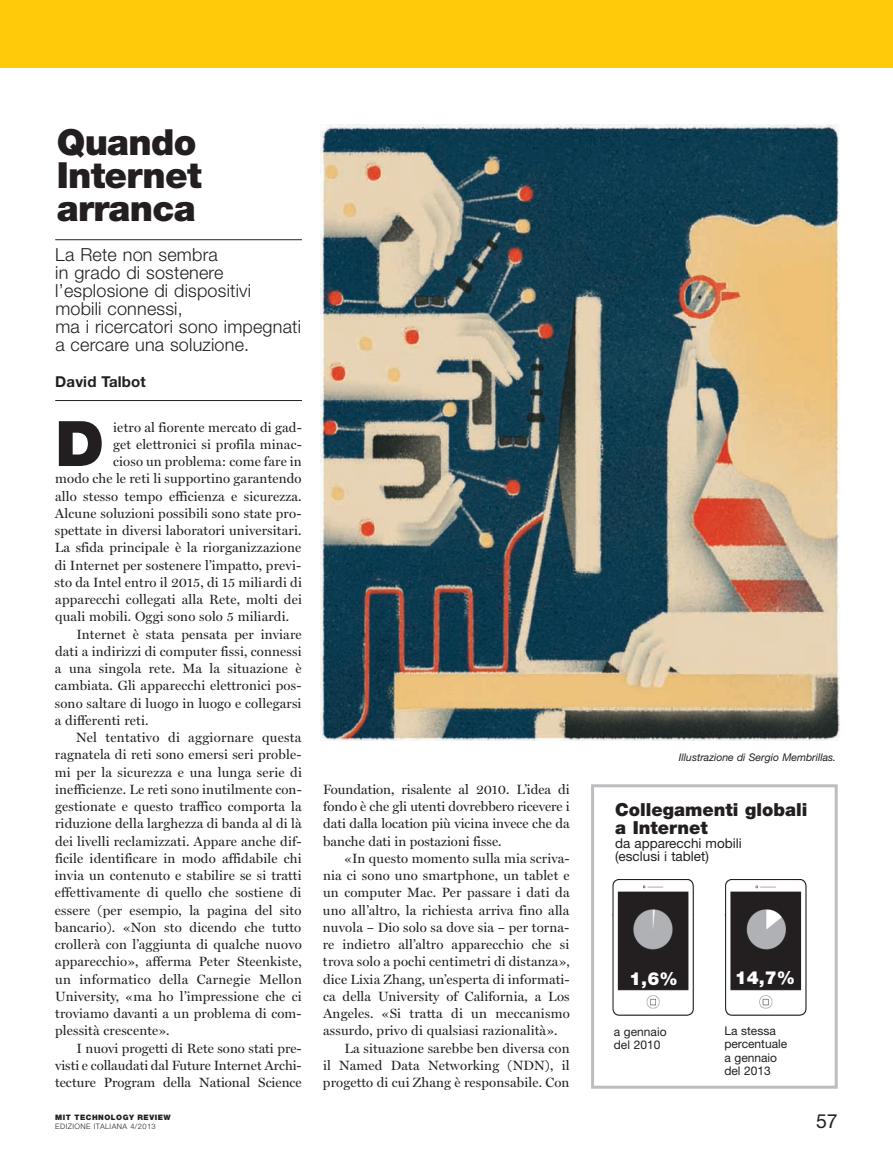
<style>
.page{position:relative;width:893px;height:1161px;background:#fff}
.page>*{position:absolute;margin:0;border:0;box-sizing:border-box;transform-origin:0 0}
.t1{font:900 62.7px "Helvetica Neue LT Std";color:#231f20}
.t2{font:900 36px/33px "Helvetica Neue LT Std";letter-spacing:-.02em;color:#231f20}
.t3{font:19.5px "Helvetica Neue LT Std";color:#231f20}
.t4{font:300 18px/18px "Helvetica Neue LT Std";letter-spacing:.01em;color:#231f20}
.t5{font:900 18px/18px "Helvetica Neue LT Std";color:#231f20}
.t6{font:900 18px "Helvetica Neue LT Std";color:#fff}
.t7{font:700 15px "Helvetica Neue LT Std";letter-spacing:.01em;color:#231f20}
.t8{font:13.5px/17.2px "Miller Display";letter-spacing:.01em;color:#231f20;text-align:justify}
.t9{font:13.5px/13.5px "Helvetica Neue LT Std";color:#231f20}
.t10{font:12px/13.5px "Helvetica Neue LT Std";color:#231f20}
.t11{font:italic 10.5px "Helvetica Neue LT Std";color:#231f20}
.t12{font:300 7.5px "Helvetica Neue LT Std";letter-spacing:.055em;color:#231f20}
.t13{font:900 7.5px "Helvetica Neue LT Std";letter-spacing:.065em;color:#231f20}
</style>
<div class="page">
<div style="left:0;top:0;width:893px;height:68px;background:#feca0a"></div>
<hr style="left:55px;top:239px;width:247px;height:1px;background:#231f20">
<hr style="left:55px;top:400px;width:247px;height:1px;background:#231f20">
<img style="left:320px;top:125px;width:519px;height:615px">
<img style="left:612px;top:880px;width:195px;height:135px">
<div style="left:591px;top:784px;width:247px;height:305px;border:3px solid #bcbdc0"></div>
<h2 class="t2" style="left:57px;top:128px;width:146px">Quando<br>Internet arranca</h2>
<h3 class="t4" style="left:55px;top:248px;width:247px">La Rete non sembra<br>in grado di sostenere l’esplosione di dispositivi mobili connessi,<br>ma i ricercatori sono impegnati a cercare una soluzione.</h3>
<p class="t7" style="left:55px;top:377px;width:92px">David Talbot</p>
<h1 class="t1" style="left:55px;top:421px;width:50px">D</h1>
<p class="t8" style="left:113px;top:418px;width:190px">ietro al fiorente mercato di gad-</p>
<p class="t8" style="left:113px;top:435px;width:190px">get elettronici si profila minac-</p>
<p class="t8" style="left:113px;top:453px;width:190px">cioso un problema: come fare in</p>
<p class="t8" style="left:55px;top:470px;width:248px">modo che le reti li supportino garantendo</p>
<p class="t8" style="left:55px;top:487px;width:248px">allo stesso tempo efficienza e sicurezza.</p>
<p class="t8" style="left:55px;top:504px;width:248px">Alcune soluzioni possibili sono state pro-</p>
<p class="t8" style="left:55px;top:522px;width:248px">spettate in diversi laboratori universitari.</p>
<p class="t8" style="left:55px;top:539px;width:248px">La sfida principale è la riorganizzazione</p>
<p class="t8" style="left:55px;top:556px;width:248px">di Internet per sostenere l’impatto, previ-</p>
<p class="t8" style="left:55px;top:573px;width:249px">sto da Intel entro il 2015, di 15 miliardi di</p>
<p class="t8" style="left:55px;top:591px;width:248px">apparecchi collegati alla Rete, molti dei</p>
<p class="t8" style="left:55px;top:608px;width:235px">quali mobili. Oggi sono solo 5 miliardi.</p>
<p class="t8" style="left:76px;top:625px;width:227px">Internet è stata pensata per inviare</p>
<p class="t8" style="left:55px;top:642px;width:248px">dati a indirizzi di computer fissi, connessi</p>
<p class="t8" style="left:55px;top:660px;width:248px">a una singola rete. Ma la situazione è</p>
<p class="t8" style="left:55px;top:677px;width:248px">cambiata. Gli apparecchi elettronici pos-</p>
<p class="t8" style="left:55px;top:694px;width:248px">sono saltare di luogo in luogo e collegarsi</p>
<p class="t8" style="left:55px;top:711px;width:95px">a differenti reti.</p>
<p class="t8" style="left:76px;top:729px;width:227px">Nel tentativo di aggiornare questa</p>
<p class="t8" style="left:55px;top:746px;width:248px">ragnatela di reti sono emersi seri proble-</p>
<p class="t8" style="left:55px;top:763px;width:249px">mi per la sicurezza e una lunga serie di</p>
<p class="t8" style="left:55px;top:780px;width:248px">inefficienze. Le reti sono inutilmente con-</p>
<p class="t8" style="left:55px;top:798px;width:248px">gestionate e questo traffico comporta la</p>
<p class="t8" style="left:55px;top:815px;width:248px">riduzione della larghezza di banda al di là</p>
<p class="t8" style="left:55px;top:832px;width:248px">dei livelli reclamizzati. Appare anche dif-</p>
<p class="t8" style="left:55px;top:849px;width:248px">ficile identificare in modo affidabile chi</p>
<p class="t8" style="left:55px;top:867px;width:248px">invia un contenuto e stabilire se si tratti</p>
<p class="t8" style="left:55px;top:884px;width:248px">effettivamente di quello che sostiene di</p>
<p class="t8" style="left:55px;top:901px;width:248px">essere (per esempio, la pagina del sito</p>
<p class="t8" style="left:55px;top:918px;width:248px">bancario). «Non sto dicendo che tutto</p>
<p class="t8" style="left:55px;top:936px;width:249px">crollerà con l’aggiunta di qualche nuovo</p>
<p class="t8" style="left:55px;top:953px;width:248px">apparecchio», afferma Peter Steenkiste,</p>
<p class="t8" style="left:55px;top:970px;width:248px">un informatico della Carnegie Mellon</p>
<p class="t8" style="left:55px;top:987px;width:248px">University, «ma ho l’impressione che ci</p>
<p class="t8" style="left:55px;top:1005px;width:248px">troviamo davanti a un problema di com-</p>
<p class="t8" style="left:55px;top:1022px;width:116px">plessità crescente».</p>
<p class="t8" style="left:76px;top:1039px;width:227px">I nuovi progetti di Rete sono stati pre-</p>
<p class="t8" style="left:55px;top:1056px;width:248px">visti e collaudati dal Future Internet Archi-</p>
<p class="t8" style="left:55px;top:1074px;width:248px">tecture Program della National Science</p>
<p class="t8" style="left:323px;top:780px;width:248px">Foundation, risalente al 2010. L’idea di fondo è che gli utenti dovrebbero ricevere i dati dalla location più vicina invece che da banche dati in postazioni fisse.</p>
<p class="t8" style="left:344px;top:849px;width:227px">«In questo momento sulla mia scriva-</p>
<p class="t8" style="left:323px;top:867px;width:248px">nia ci sono uno smartphone, un tablet e</p>
<p class="t8" style="left:323px;top:884px;width:248px">un computer Mac. Per passare i dati da</p>
<p class="t8" style="left:323px;top:901px;width:248px">uno all’altro, la richiesta arriva fino alla</p>
<p class="t8" style="left:323px;top:918px;width:248px">nuvola – Dio solo sa dove sia – per torna-</p>
<p class="t8" style="left:323px;top:936px;width:248px">re indietro all’altro apparecchio che si</p>
<p class="t8" style="left:323px;top:953px;width:249px">trova solo a pochi centimetri di distanza»,</p>
<p class="t8" style="left:323px;top:970px;width:248px">dice Lixia Zhang, un’esperta di informati-</p>
<p class="t8" style="left:323px;top:987px;width:248px">ca della University of California, a Los</p>
<p class="t8" style="left:323px;top:1005px;width:248px">Angeles. «Si tratta di un meccanismo</p>
<p class="t8" style="left:323px;top:1022px;width:236px">assurdo, privo di qualsiasi razionalità».</p>
<p class="t8" style="left:344px;top:1039px;width:227px">La situazione sarebbe ben diversa con</p>
<p class="t8" style="left:323px;top:1056px;width:248px">il Named Data Networking (NDN), il</p>
<p class="t8" style="left:323px;top:1074px;width:248px">progetto di cui Zhang è responsabile. Con</p>
<p class="t11" style="left:679px;top:753px;width:159px">Illustrazione di Sergio Membrillas.</p>
<h3 class="t5" style="left:615px;top:802px;width:194px">Collegamenti globali a Internet</h3>
<p class="t9" style="left:615px;top:837px;width:128px">da apparecchi mobili (esclusi i tablet)</p>
<h3 class="t6" style="left:629px;top:972px;width:50px">1,6%</h3>
<h3 class="t6" style="left:735px;top:971px;width:62px">14,7%</h3>
<p class="t10" style="left:724px;top:1025px;width:64px">La stessa percentuale a gennaio del 2013</p>
<p class="t10" style="left:614px;top:1026px;width:54px">a gennaio del 2010</p>
<p class="t13" style="left:55px;top:1114px;width:117px">MIT TECHNOLOGY REVIEW</p>
<p class="t12" style="left:55px;top:1123px;width:102px">EDIZIONE ITALIANA 4/2013</p>
<h3 class="t3" style="left:816px;top:1114px;width:23px">57</h3>
</div>
